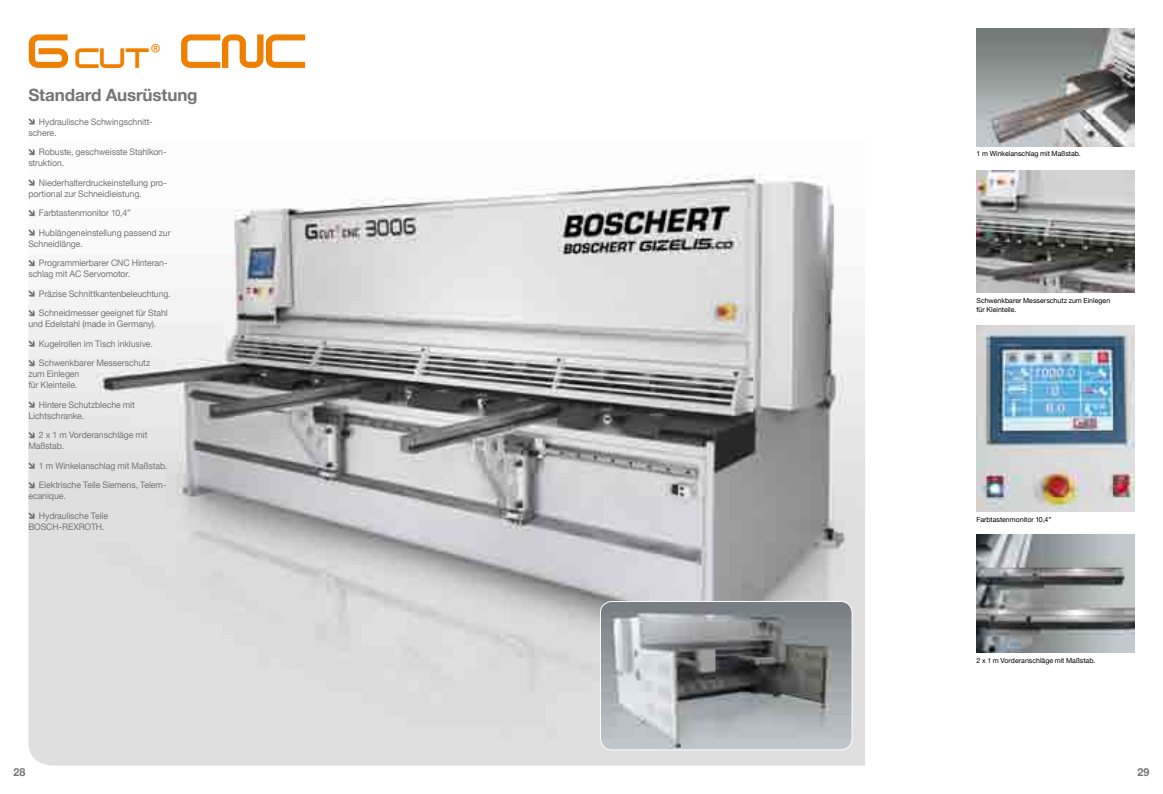
<style>
.page{position:relative;width:1163px;height:794px;background:#fff}
.page>*{position:absolute;margin:0;border:0;box-sizing:border-box;transform-origin:0 0}
.t1{font:57.5px "Saved By Zero";color:#ee7f00}
.t2{font:34px "Saved By Zero";color:#ee7f00}
.t3{font:700 17px "Helvetica Neue";letter-spacing:-.01em;color:#757577}
.t4{font:700 11px "Helvetica Neue";color:#757577}
.t5{font:9px/19.5px "Helvetica Neue";letter-spacing:-.01em;color:#757577}
.t6{font:7px/8.5px "Helvetica Neue";color:#000}
.s1{font-size:57.5px}
</style>
<div class="page">
<img style="left:28px;top:155px;width:837px;height:611px">
<svg style="left:28px;top:118px;width:7px;height:7px"></svg>
<svg style="left:28px;top:149px;width:7px;height:6px"></svg>
<svg style="left:28px;top:179px;width:7px;height:7px"></svg>
<svg style="left:28px;top:210px;width:7px;height:6px"></svg>
<svg style="left:28px;top:229px;width:7px;height:7px"></svg>
<svg style="left:28px;top:260px;width:7px;height:6px"></svg>
<svg style="left:28px;top:290px;width:7px;height:7px"></svg>
<svg style="left:28px;top:310px;width:7px;height:6px"></svg>
<svg style="left:28px;top:340px;width:7px;height:7px"></svg>
<svg style="left:28px;top:360px;width:7px;height:6px"></svg>
<svg style="left:28px;top:401px;width:7px;height:7px"></svg>
<svg style="left:28px;top:432px;width:7px;height:6px"></svg>
<svg style="left:28px;top:462px;width:7px;height:7px"></svg>
<svg style="left:28px;top:482px;width:7px;height:6px"></svg>
<svg style="left:28px;top:512px;width:7px;height:7px"></svg>
<img style="left:600px;top:601px;width:252px;height:149px">
<div style="left:600px;top:601px;width:252px;height:149px;border:1px solid #fff;border-radius:12px"></div>
<img style="left:976px;top:28px;width:158px;height:118px">
<img style="left:976px;top:170px;width:158px;height:123px">
<img style="left:976px;top:534px;width:158px;height:118px">
<img style="left:976px;top:325px;width:158px;height:186px">
<h2 class="t2" style="left:26px;top:41px;width:136px"><span class="s1">G</span> CUT<sup>®</sup></h2>
<h1 class="t1" style="left:179px;top:22px;width:129px">CNC</h1>
<h3 class="t3" style="left:28px;top:85px;width:171px">Standard Ausrüstung</h3>
<p class="t5" style="left:28px;top:116px;width:126px;line-height:11px;text-indent:11px">Hydraulische Schwingschnitt&shy;schere.</p>
<p class="t5" style="left:28px;top:146px;width:140px;line-height:11px;text-indent:11px">Robuste, geschweisste Stahlkon&shy;struktion.</p>
<p class="t5" style="left:28px;top:177px;width:140px;line-height:11px;text-indent:11px">Niederhalterdruckeinstellung pro&shy;portional zur Schneidleistung.</p>
<p class="t5" style="left:39px;top:203px;width:133px">Farbtastenmonitor 10,4”<br>Hublängeneinstellung passend zur</p>
<p class="t5" style="left:39px;top:233px;width:130px;text-indent:-11px">Schneidlänge.<br>Programmierbarer CNC Hinteran-</p>
<p class="t5" style="left:39px;top:264px;width:133px;text-indent:-11px">schlag mit AC Servomotor.<br>Präzise Schnittkantenbeleuchtung.<br>Schneidmesser geeignet für Stahl</p>
<p class="t5" style="left:39px;top:314px;width:119px;text-indent:-11px">und Edelstahl (made in Germany).<br>Kugelrollen im Tisch inklusive.<br>Schwenkbarer Messerschutz</p>
<p class="t5" style="left:28px;top:368px;width:53px;line-height:11px">zum Einlegen für Kleinteile.</p>
<p class="t5" style="left:28px;top:399px;width:108px;line-height:11px;text-indent:11px">Hintere Schutzbleche mit<br>Lichtschranke.</p>
<p class="t5" style="left:28px;top:429px;width:121px;line-height:11px;text-indent:11px">2 x 1 m Vorderanschläge mit<br>Maßstab.</p>
<p class="t5" style="left:39px;top:455px;width:130px">1 m Winkelanschlag mit Maßstab.<br>Elektrische Teile Siemens, Telem-</p>
<p class="t5" style="left:39px;top:486px;width:71px;text-indent:-11px">ecanique.<br>Hydraulische Teile</p>
<p class="t5" style="left:28px;top:517px;width:78px">BOSCH-REXROTH.</p>
<p class="t6" style="left:976px;top:149px;width:106px">1 m Winkelanschlag mit Maßstab.</p>
<p class="t6" style="left:976px;top:296px;width:135px">Schwenkbarer Messerschutz zum Einlegen für Kleinteile.</p>
<p class="t6" style="left:976px;top:515px;width:76px">Farbtastenmonitor 10,4”</p>
<p class="t6" style="left:976px;top:656px;width:120px">2 x 1 m Vorderanschläge mit Maßstab.</p>
<p class="t4" style="left:14px;top:765px;width:13px">28</p>
<p class="t4" style="left:1137px;top:765px;width:13px">29</p>
</div>
